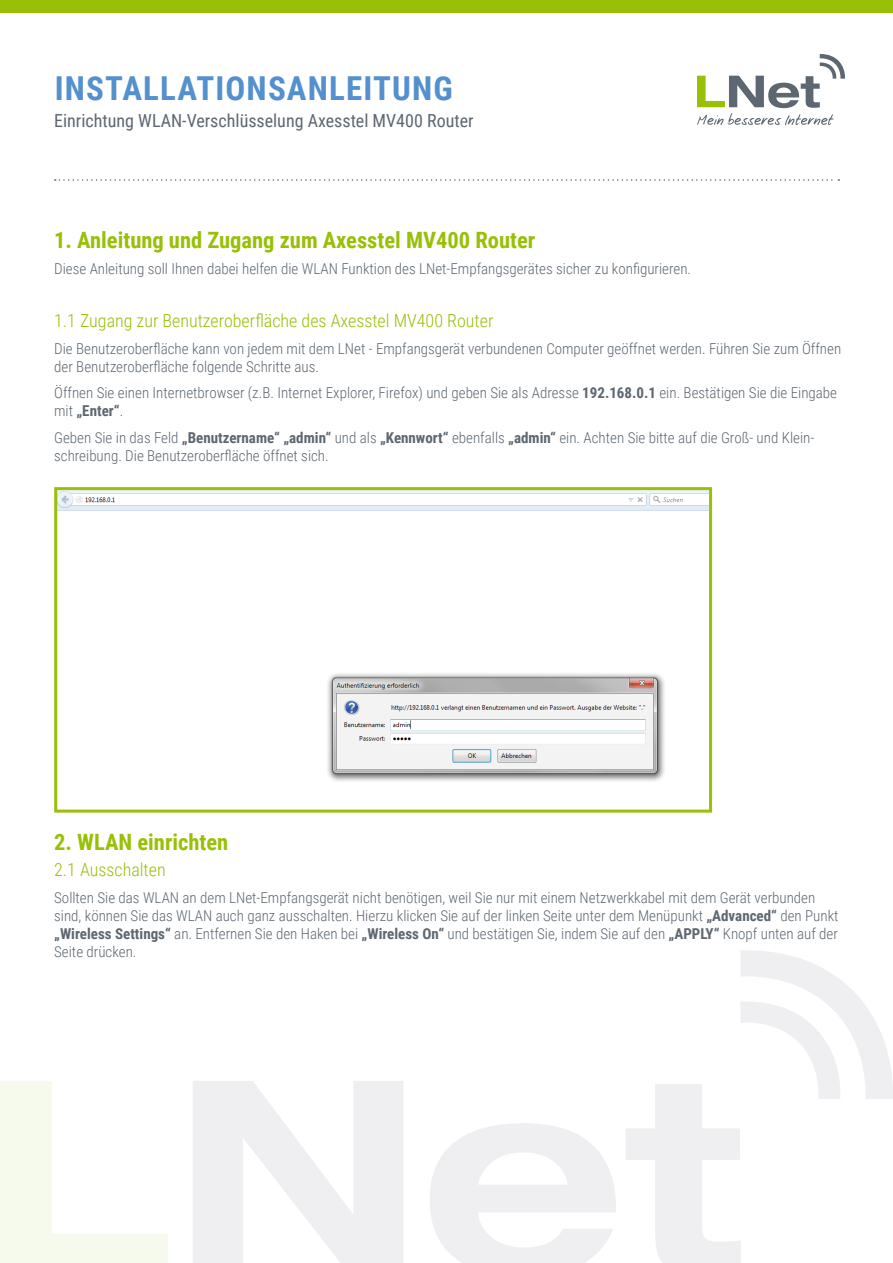
<style>
.page{position:relative;width:893px;height:1263px;background:#fff}
.page>*{position:absolute;margin:0;border:0;box-sizing:border-box;transform-origin:0 0}
.t1{font:700 33px "Roboto Condensed";letter-spacing:.035em;color:#5490cd}
.t2{font:700 22.5px "Roboto Condensed";color:#97c006}
.t3{font:300 18px "Roboto Condensed";color:#97c006}
.t4{font:18px "Roboto Condensed";color:#5d6771}
.t5{font:300 15px/18px "Roboto Condensed";color:#5d6771}
.s1{font-weight:700}
</style>
<div class="page">
<div style="left:0;top:0;width:893px;height:13px;background:#97c006"></div>
<svg style="left:697px;top:54px;width:148px;height:71px"></svg>
<svg style="left:0;top:1081px;width:168px;height:182px"></svg>
<svg style="left:193px;top:1081px;width:210px;height:182px"></svg>
<svg style="left:430px;top:1123px;width:186px;height:140px"></svg>
<svg style="left:626px;top:950px;width:267px;height:313px"></svg>
<svg style="left:55px;top:179px;width:784px;height:2px"></svg>
<img style="left:58px;top:491px;width:650px;height:290px">
<div style="left:54px;top:487px;width:658px;height:326px;border:3px solid #97c006"></div>
<h1 class="t1" style="left:55px;top:65px;width:400px">INSTALLATIONSANLEITUNG</h1>
<p class="t4" style="left:54px;top:108px;width:421px">Einrichtung WLAN-Verschlüsselung Axesstel MV400 Router</p>
<h2 class="t2" style="left:54px;top:224px;width:483px">1. Anleitung und Zugang zum Axesstel MV400 Router</h2>
<p class="t5" style="left:54px;top:259px;width:638px">Diese Anleitung soll Ihnen dabei helfen die WLAN Funktion des LNet-Empfangsgerätes sicher zu konfigurieren.</p>
<p class="t3" style="left:54px;top:308px;width:441px">1.1 Zugang zur Benutzeroberfläche des Axesstel MV400 Router</p>
<p class="t5" style="left:54px;top:339px;width:789px">Die Benutzeroberfläche kann von jedem mit dem LNet - Empfangsgerät verbundenen Computer geöffnet werden. Führen Sie zum Öffnen der Benutzeroberfläche folgende Schritte aus.</p>
<p class="t5" style="left:54px;top:383px;width:784px">Öffnen Sie einen Internetbrowser (z.B. Internet Explorer, Firefox) und geben Sie als Adresse <span class="s1">192.168.0.1</span> ein. Bestätigen Sie die Eingabe mit <span class="s1">„Enter“</span>.</p>
<p class="t5" style="left:54px;top:428px;width:761px">Geben Sie in das Feld <span class="s1">„Benutzername“ „admin“</span> und als <span class="s1">„Kennwort“</span> ebenfalls <span class="s1">„admin“</span> ein. Achten Sie bitte auf die Groß- und Klein&shy;schreibung. Die Benutzeroberfläche öffnet sich.</p>
<h2 class="t2" style="left:54px;top:826px;width:176px">2. WLAN einrichten</h2>
<p class="t3" style="left:54px;top:857px;width:113px">2.1 Ausschalten</p>
<p class="t5" style="left:54px;top:888px;width:786px">Sollten Sie das WLAN an dem LNet-Empfangsgerät nicht benötigen, weil Sie nur mit einem Netzwerkkabel mit dem Gerät verbunden sind, können Sie das WLAN auch ganz ausschalten. Hierzu klicken Sie auf der linken Seite unter dem Menüpunkt <span class="s1">„Advanced“</span> den Punkt <span class="s1">„Wireless Settings“</span> an. Entfernen Sie den Haken bei <span class="s1">„Wireless On“</span> und bestätigen Sie, indem Sie auf den <span class="s1">„APPLY“</span> Knopf unten auf der Seite drücken.</p>
</div>
